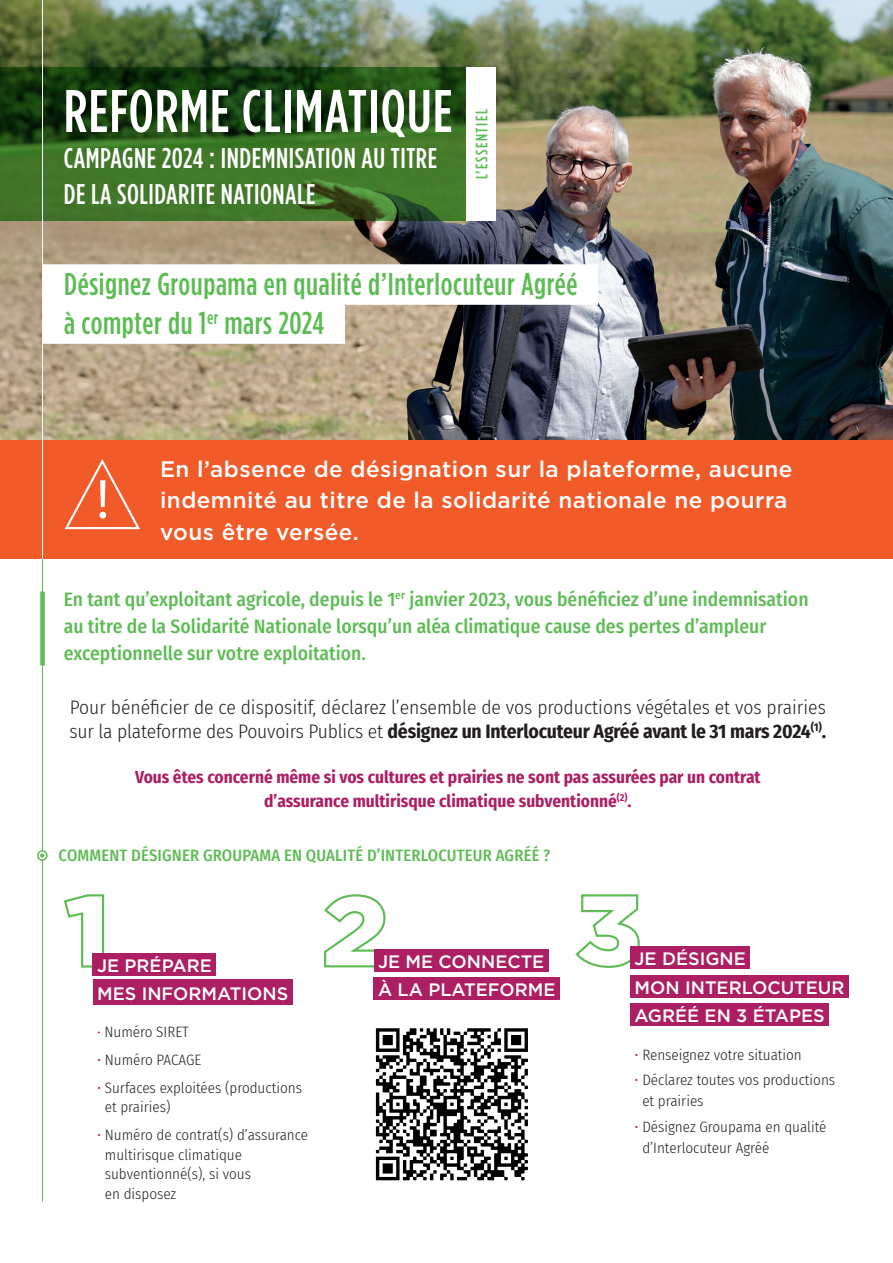
<style>
.page{position:relative;width:893px;height:1263px;background:#fff}
.page>*{position:absolute;margin:0;border:0;box-sizing:border-box;transform-origin:0 0}
.t1{font:500 60px "Gotham Condensed";letter-spacing:.02em;color:#fff}
.t2{font:500 31.5px/39px "Gotham Condensed";letter-spacing:.02em;color:#5ebc55}
.t3{font:500 28.5px/36px "Gotham Condensed";letter-spacing:.02em;color:#fff}
.t4{font:500 22.5px/31.5px "Gotham";letter-spacing:.02em;color:#fff}
.t5{font:500 19.5px/27px "Fira Sans Condensed";color:#5ebc55}
.t6{font:300 19.5px/24px "Fira Sans Condensed";color:#231f20}
.t7{font:500 18px/28.5px "Gotham";color:#fff}
.t8{font:700 17.25px/24px "Fira Sans Condensed";color:#ac1f62;text-align:center}
.t9{font:500 16.5px "Fira Sans Condensed";letter-spacing:.01em;color:#5ebc55}
.t10{font:500 16.5px "Gotham Condensed";letter-spacing:.09em;color:#5ebc55}
.t11{font:300 15px/19.5px "Fira Sans Condensed";color:#231f20}
.s1{font-weight:700}
.s2{font-size:13.5px;color:#ac1f62}
.s3{color:#ac1f62}
</style>
<div class="page">
<img style="left:0;top:0;width:893px;height:440px">
<svg style="left:0;top:68px;width:466px;height:153px;background:#2d5c1d"></svg>
<hr style="left:42px;top:440px;width:1px;height:762px;background:#5ebc55">
<div style="left:40px;top:592px;width:5px;height:73px;background:#5ebc55"></div>
<div style="left:37px;top:850px;width:11px;height:11px;border:2px solid #5ebc55;border-radius:50%"></div>
<svg style="left:40px;top:853px;width:4px;height:5px"></svg>
<div style="left:43px;top:264px;width:555px;height:41px;background:#fff"></div>
<div style="left:43px;top:303px;width:302px;height:41px;background:#fff"></div>
<div style="left:466px;top:68px;width:29px;height:153px;background:#fff"></div>
<div style="left:0;top:440px;width:893px;height:118px;background:#f15b2a"></div>
<svg style="left:64px;top:459px;width:76px;height:71px"></svg>
<svg style="left:63px;top:894px;width:42px;height:75px"></svg>
<div style="left:93px;top:953px;width:123px;height:22px;background:#ac1f62"></div>
<div style="left:93px;top:979px;width:199px;height:26px;background:#ac1f62"></div>
<svg style="left:575px;top:894px;width:65px;height:74px"></svg>
<div style="left:630px;top:946px;width:120px;height:23px;background:#ac1f62"></div>
<div style="left:630px;top:975px;width:219px;height:22px;background:#ac1f62"></div>
<div style="left:630px;top:1003px;width:199px;height:23px;background:#ac1f62"></div>
<svg style="left:324px;top:894px;width:62px;height:74px"></svg>
<div style="left:374px;top:949px;width:175px;height:22px;background:#ac1f62"></div>
<div style="left:374px;top:978px;width:186px;height:22px;background:#ac1f62"></div>
<hr style="left:42px;top:0;width:1px;height:559px;background:#fff">
<svg style="left:376px;top:1028px;width:152px;height:152px"></svg>
<h1 class="t1" style="left:64px;top:76px;width:390px">REFORME CLIMATIQUE</h1>
<h3 class="t3" style="left:64px;top:140px;width:375px">CAMPAGNE 2024 : INDEMNISATION AU TITRE<br>DE LA SOLIDARITE NATIONALE</h3>
<p class="t10" style="left:472px;top:179px;width:71px;rotate:-90deg">L’ESSENTIEL</p>
<h2 class="t2" style="left:64px;top:264px;width:515px">Désignez Groupama en qualité d’Interlocuteur Agréé à compter du 1<sup>er</sup> mars 2024</h2>
<h3 class="t4" style="left:160px;top:453px;width:634px">En l’absence de désignation sur la plateforme, aucune indemnité au titre de la solidarité nationale ne pourra vous être versée.</h3>
<h3 class="t5" style="left:64px;top:585px;width:746px">En tant qu’exploitant agricole, depuis le 1<sup>er</sup> janvier 2023, vous bénéficiez d’une indemnisation au titre de la Solidarité Nationale lorsqu’un aléa climatique cause des pertes d’ampleur exceptionnelle sur votre exploitation.</h3>
<h3 class="t6" style="left:70px;top:695px;width:758px">Pour bénéficier de ce dispositif, déclarez l’ensemble de vos productions végétales et vos prairies sur la plateforme des Pouvoirs Publics et <span class="s1">désignez un Interlocuteur Agréé avant le 31 mars 2024</span><sup>(1)</sup><span class="s1">.</span></h3>
<p class="t8" style="left:135px;top:764px;width:627px">Vous êtes concerné même si vos cultures et prairies ne sont pas assurées par un contrat d’assurance multirisque climatique subventionné<sup>(2)</sup>.</p>
<p class="t9" style="left:59px;top:842px;width:493px">COMMENT DÉSIGNER GROUPAMA EN QUALITÉ D’INTERLOCUTEUR AGRÉÉ ?</p>
<p class="t7" style="left:97px;top:951px;width:193px">JE PRÉPARE<br>MES INFORMATIONS</p>
<p class="t11" style="left:97px;top:1022px;width:93px"><span class="s2">•</span> Numéro SIRET</p>
<p class="t11" style="left:97px;top:1050px;width:106px"><span class="s3">•</span> Numéro PACAGE</p>
<p class="t11" style="left:105px;top:1078px;width:199px;text-indent:-8px"><span class="s3">•</span> Surfaces exploitées (productions et prairies)</p>
<p class="t11" style="left:105px;top:1125px;width:205px;text-indent:-8px"><span class="s3">•</span> Numéro de contrat(s) d’assurance multirisque climatique subventionné(s), si vous<br>en disposez</p>
<p class="t7" style="left:378px;top:947px;width:179px">JE ME CONNECTE<br>À LA PLATEFORME</p>
<p class="t7" style="left:634px;top:944px;width:212px">JE DÉSIGNE<br>MON INTERLOCUTEUR<br>AGRÉÉ EN 3 ÉTAPES</p>
<p class="t11" style="left:634px;top:1045px;width:169px"><span class="s3">•</span> Renseignez votre situation</p>
<p class="t11" style="left:642px;top:1069px;width:194px;line-height:21px;text-indent:-8px"><span class="s3">•</span> Déclarez toutes vos productions et prairies</p>
<p class="t11" style="left:642px;top:1116px;width:186px;line-height:21px;text-indent:-8px"><span class="s3">•</span> Désignez Groupama en qualité d’Interlocuteur Agréé</p>
</div>
